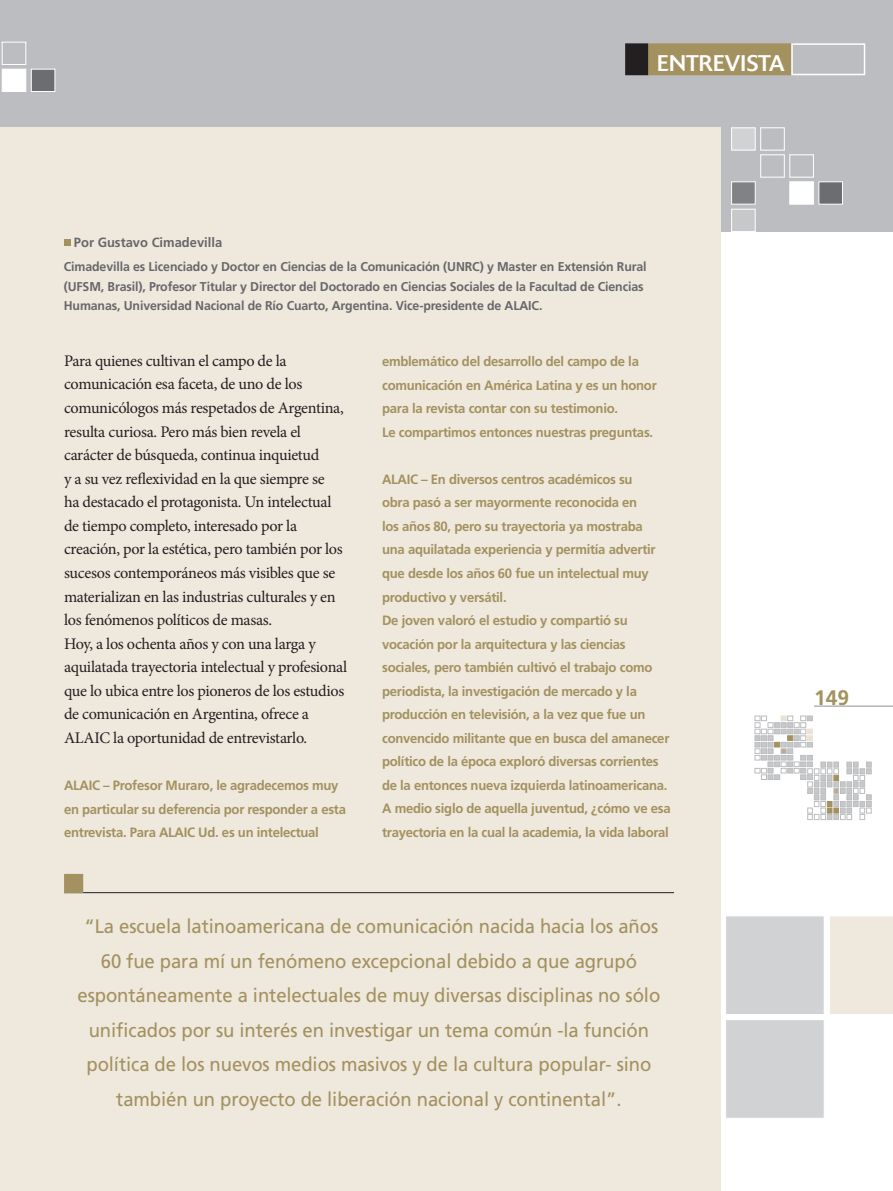
<style>
.page{position:relative;width:893px;height:1191px;background:#fff}
.page>*{position:absolute;margin:0;border:0;box-sizing:border-box;transform-origin:0 0}
.t1{font:22.5px "Delta";color:#fff}
.t2{font:700 21px "Frutiger";color:#a3915f}
.t3{font:19.5px/34.5px "Frutiger";letter-spacing:-.005em;color:#a3915f;text-align:center;scale:.95 1}
.t4{font:16.2px/23.5px "Minion Pro";letter-spacing:-.02em;color:#231f20}
.t5{font:700 13.5px/23.5px "Frutiger";letter-spacing:-.02em;color:#a3915f}
.t6{font:700 13.35px "Frutiger";color:#67676a}
.t7{font:700 12.75px/19.5px "Frutiger";letter-spacing:-.01em;color:#67676a}
</style>
<div class="page">
<svg style="left:755px;top:716px;width:116px;height:103px"></svg>
<hr style="left:814px;top:706px;width:79px;height:1px;background:#b2b3b7">
<div style="left:0;top:0;width:893px;height:232px;background:#bcbdc0"></div>
<div style="left:725px;top:915px;width:100px;height:100px;background:#d1d2d4;border:1px solid #fff"></div>
<div style="left:830px;top:916px;width:63px;height:98px;background:#efe8dd"></div>
<div style="left:731px;top:182px;width:24px;height:22px;background:#808285"></div>
<div style="left:790px;top:182px;width:24px;height:22px;background:#fff"></div>
<div style="left:819px;top:182px;width:24px;height:22px;background:#6c6d70"></div>
<div style="left:760px;top:155px;width:24px;height:22px;border:1px solid #fff"></div>
<div style="left:790px;top:155px;width:24px;height:22px;border:1px solid #fff"></div>
<div style="left:731px;top:128px;width:24px;height:22px;background:#d1d2d4;border:1px solid #fff"></div>
<div style="left:760px;top:128px;width:24px;height:22px;border:1px solid #fff"></div>
<div style="left:731px;top:209px;width:24px;height:23px;background:#c7c8ca;border:1px solid #fff"></div>
<div style="left:2px;top:69px;width:24px;height:23px;background:#fff"></div>
<div style="left:31px;top:69px;width:24px;height:23px;background:#6c6d70;border:1px solid #fff"></div>
<div style="left:2px;top:42px;width:24px;height:23px;border:1px solid #fff"></div>
<div style="left:725px;top:1019px;width:100px;height:99px;background:#d1d2d4;border:1px solid #fff"></div>
<div style="left:0;top:128px;width:721px;height:1063px;background:#efe8dd"></div>
<div style="left:64px;top:239px;width:7px;height:7px;background:#a3915f"></div>
<div style="left:648px;top:43px;width:143px;height:32px;background:#a3915f;border:2px solid #a3915f"></div>
<div style="left:791px;top:43px;width:74px;height:32px;border:2px solid #fff"></div>
<div style="left:626px;top:44px;width:21px;height:30px;background:#231f20"></div>
<div style="left:625px;top:43px;width:23px;height:32px;border:2px solid #231f20"></div>
<hr style="left:64px;top:892px;width:610px;height:1px;background:#231f20">
<div style="left:64px;top:874px;width:19px;height:19px;background:#a3915f"></div>
<h1 class="t1" style="left:657px;top:50px;width:129px">ENTREVISTA</h1>
<p class="t6" style="left:74px;top:235px;width:150px">Por Gustavo Cimadevilla</p>
<p class="t7" style="left:64px;top:257px;width:584px">Cimadevilla es Licenciado y Doctor en Ciencias de la Comunicación (UNRC) y Master en Extensión Rural (UFSM, Brasil), Profesor Titular y Director del Doctorado en Ciencias Sociales de la Facultad de Ciencias<br>Humanas, Universidad Nacional de Río Cuarto, Argentina. Vice-presidente de ALAIC.</p>
<p class="t4" style="left:64px;top:349px;width:285px">Para quienes cultivan el campo de la comunicación esa faceta, de uno de los comunicólogos más respetados de Argentina, resulta curiosa. Pero más bien revela el carácter de búsqueda, continua inquietud<br>y a su vez reflexividad en la que siempre se<br>ha destacado el protagonista. Un intelectual de tiempo completo, interesado por la creación, por la estética, pero también por los sucesos contemporáneos más visibles que se materializan en las industrias culturales y en los fenómenos políticos de masas.<br>Hoy, a los ochenta años y con una larga y aquilatada trayectoria intelectual y profesional que lo ubica entre los pioneros de los estudios de comunicación en Argentina, ofrece a ALAIC la oportunidad de entrevistarlo.</p>
<p class="t5" style="left:64px;top:773px;width:283px">ALAIC – Profesor Muraro, le agradecemos muy en particular su deferencia por responder a esta entrevista. Para ALAIC Ud. es un intelectual</p>
<p class="t5" style="left:382px;top:349px;width:276px">emblemático del desarrollo del campo de la comunicación en América Latina y es un honor para la revista contar con su testimonio.<br>Le compartimos entonces nuestras preguntas.</p>
<p class="t5" style="left:382px;top:467px;width:290px">ALAIC – En diversos centros académicos su<br>obra pasó a ser mayormente reconocida en<br>los años 80, pero su trayectoria ya mostraba<br>una aquilatada experiencia y permitía advertir que desde los años 60 fue un intelectual muy productivo y versátil.<br>De joven valoró el estudio y compartió su vocación por la arquitectura y las ciencias sociales, pero también cultivó el trabajo como periodista, la investigación de mercado y la producción en televisión, a la vez que fue un convencido militante que en busca del amanecer político de la época exploró diversas corrientes de la entonces nueva izquierda latinoamericana.<br>A medio siglo de aquella juventud, ¿cómo ve esa trayectoria en la cual la academia, la vida laboral</p>
<p class="t3" style="left:78px;top:909px;width:615px">“La escuela latinoamericana de comunicación nacida hacia los años 60 fue para mí un fenómeno excepcional debido a que agrupó espontáneamente a intelectuales de muy diversas disciplinas no sólo unificados por su interés en investigar un tema común -la función política de los nuevos medios masivos y de la cultura popular- sino también un proyecto de liberación nacional y continental”.</p>
<h2 class="t2" style="left:814px;top:685px;width:37px">149</h2>
</div>
